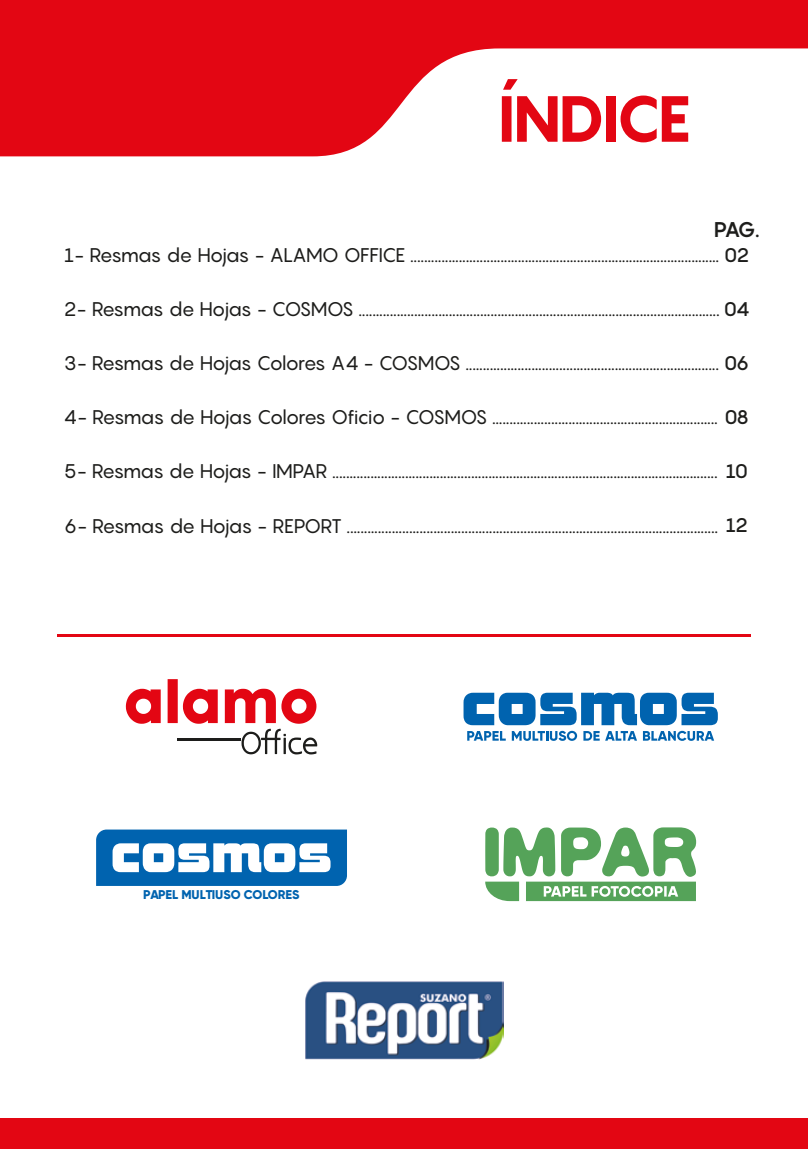
<style>
.page{position:relative;width:808px;height:1149px;background:#fff}
.page>*{position:absolute;margin:0;border:0;box-sizing:border-box;transform-origin:0 0}
.t1{font:800 64.2px "Pangram";letter-spacing:-.055em;color:#e30613}
.t2{font:700 21px "Pangram";color:#1d1d1b}
.t3{font:19.5px "Pangram";letter-spacing:-.055em;color:#1d1d1b}
.t4{font:800 12.75px "Gilroy";color:#0063af}
.s1{font-weight:500}
</style>
<div class="page">
<div style="left:0;top:1118px;width:808px;height:30px;background:#e30613"></div>
<svg style="left:0;top:0;width:808px;height:156px;fill:#e30613"></svg>
<svg style="left:126px;top:679px;width:191px;height:75px"></svg>
<svg style="left:463px;top:692px;width:255px;height:48px"></svg>
<svg style="left:96px;top:829px;width:251px;height:56px"></svg>
<svg style="left:485px;top:827px;width:211px;height:73px"></svg>
<img style="left:305px;top:981px;width:199px;height:77px">
<hr style="left:57px;top:634px;width:693px;height:3px;background:#e30613">
<h1 class="t1" style="left:497px;top:76px;width:196px">ÍNDICE</h1>
<p class="t2" style="left:714px;top:216px;width:48px">PAG.</p>
<p class="t3" style="left:64px;top:243px;width:687px">1- Resmas de Hojas - ALAMO OFFICE ......................................................................................... <span class="s1">02</span></p>
<p class="t3" style="left:64px;top:297px;width:687px">2- Resmas de Hojas - COSMOS ........................................................................................................ <span class="s1">04</span></p>
<p class="t3" style="left:64px;top:351px;width:687px">3- Resmas de Hojas Colores A4 - COSMOS ......................................................................... <span class="s1">06</span></p>
<p class="t3" style="left:64px;top:405px;width:687px">4- Resmas de Hojas Colores Oficio - COSMOS ................................................................. <span class="s1">08</span></p>
<p class="t3" style="left:64px;top:459px;width:686px">5- Resmas de Hojas - IMPAR ............................................................................................................... <span class="s1">10</span></p>
<p class="t3" style="left:64px;top:513px;width:686px">6- Resmas de Hojas - REPORT ........................................................................................................... <span class="s1">12</span></p>
<p class="t4" style="left:143px;top:886px;width:158px">PAPEL MULTIUSO COLORES</p>
</div>
